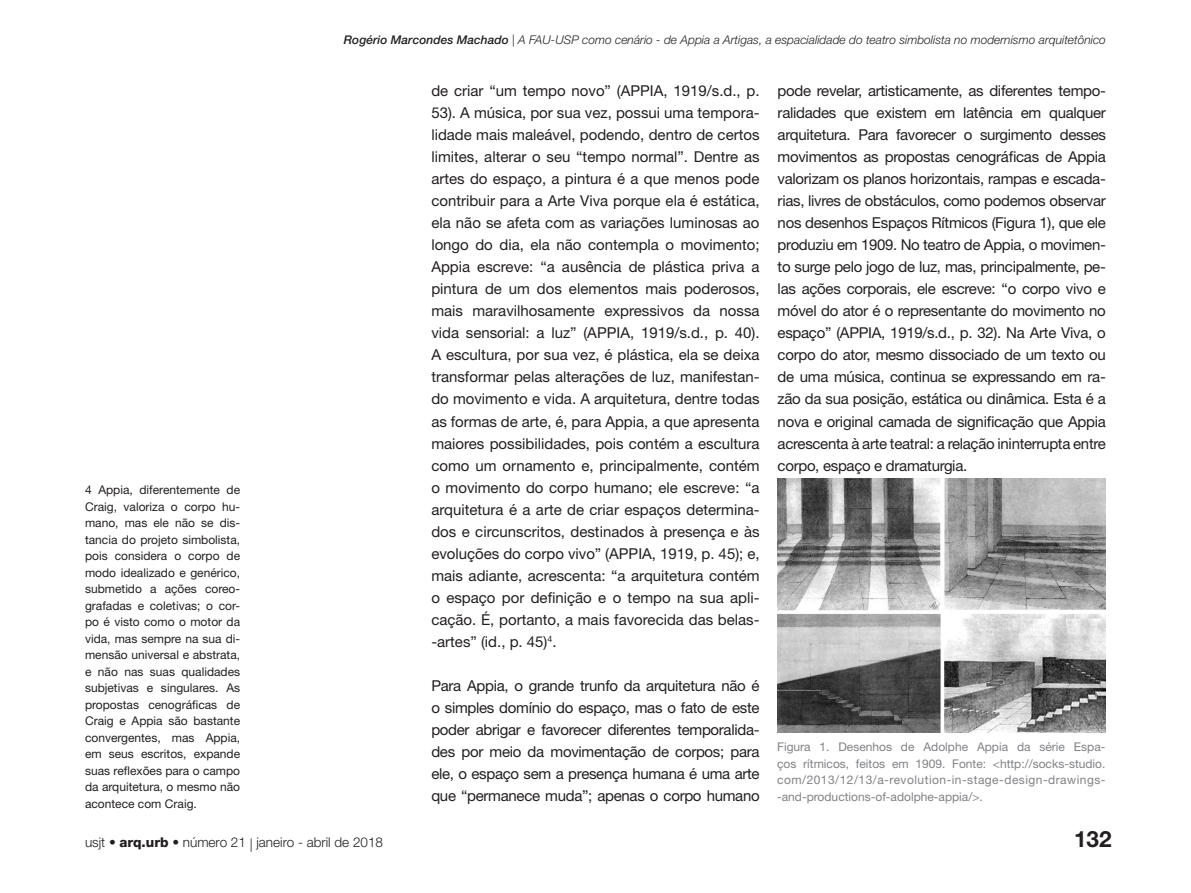
<style>
.page{position:relative;width:1191px;height:893px;background:#fff}
.page>*{position:absolute;margin:0;border:0;box-sizing:border-box;transform-origin:0 0}
.t1{font:700 22.5px "Helvetica Neue LT Std";color:#231f20}
.Texto{font:15px/22px "Helvetica Neue LT Std";letter-spacing:-.02em;color:#231f20;text-align:justify}
.t2{font:300 13.5px "Helvetica Neue LT Std";color:#231f20}
.Notas{font:12px/16.5px "Helvetica Neue LT Std";color:#231f20;text-align:justify}
.Legenda{font:12px/16.5px "Helvetica Neue LT Std";color:#808285;text-align:justify}
.t3{font:italic 300 12px "Helvetica Neue LT Std";color:#231f20}
.s1{font-weight:500}
.s2{font-weight:800}
</style>
<div class="page">
<img style="left:777px;top:478px;width:328px;height:254px">
<p class="Notas" style="left:85px;top:482px;width:157px">4 Appia, diferentemente de Craig, valoriza o corpo hu&shy;mano, mas ele não se dis&shy;tancia do projeto simbolista, pois considera o corpo de modo idealizado e genérico, submetido a ações coreo&shy;grafadas e coletivas; o cor&shy;po é visto como o motor da vida, mas sempre na sua di&shy;mensão universal e abstrata, e não nas suas qualidades subjetivas e singulares. As propostas cenográficas de Craig e Appia são bastante convergentes, mas Appia, em seus escritos, expande suas reflexões para o campo da arquitetura, o mesmo não acontece com Craig.</p>
<p class="t3" style="left:344px;top:33px;width:763px"><span class="s1">Rogério Marcondes Machado</span> | A FAU-USP como cenário - de Appia a Artigas, a espacialidade do teatro simbolista no modernismo arquitetônico</p>
<p class="Texto" style="left:431px;top:79px;width:330px">de criar “um tempo novo” (APPIA, 1919/s.d., p.<br>53). A música, por sua vez, possui uma tempora&shy;lidade mais maleável, podendo, dentro de certos limites, alterar o seu “tempo normal”. Dentre as artes do espaço, a pintura é a que menos pode contribuir para a Arte Viva porque ela é estática, ela não se afeta com as variações luminosas ao longo do dia, ela não contempla o movimento; Appia escreve: “a ausência de plástica priva a pintura de um dos elementos mais poderosos, mais maravilhosamente expressivos da nossa vida sensorial: a luz” (APPIA, 1919/s.d., p. 40).<br>A escultura, por sua vez, é plástica, ela se deixa transformar pelas alterações de luz, manifestan&shy;do movimento e vida. A arquitetura, dentre todas as formas de arte, é, para Appia, a que apresenta maiores possibilidades, pois contém a escultura como um ornamento e, principalmente, contém o movimento do corpo humano; ele escreve: “a arquitetura é a arte de criar espaços determina&shy;dos e circunscritos, destinados à presença e às evoluções do corpo vivo” (APPIA, 1919, p. 45); e, mais adiante, acrescenta: “a arquitetura contém o espaço por definição e o tempo na sua apli&shy;cação. É, portanto, a mais favorecida das belas--artes” (id., p. 45)<sup>4</sup>.</p>
<p class="Texto" style="left:431px;top:675px;width:330px">Para Appia, o grande trunfo da arquitetura não é o simples domínio do espaço, mas o fato de este poder abrigar e favorecer diferentes temporalida&shy;des por meio da movimentação de corpos; para ele, o espaço sem a presença humana é uma arte que “permanece muda”; apenas o corpo humano</p>
<p class="Texto" style="left:777px;top:79px;width:330px">pode revelar, artisticamente, as diferentes tempo&shy;ralidades que existem em latência em qualquer arquitetura. Para favorecer o surgimento desses movimentos as propostas cenográficas de Appia valorizam os planos horizontais, rampas e escada&shy;rias, livres de obstáculos, como podemos observar nos desenhos Espaços Rítmicos (Figura 1), que ele produziu em 1909. No teatro de Appia, o movimen&shy;to surge pelo jogo de luz, mas, principalmente, pe&shy;las ações corporais, ele escreve: “o corpo vivo e móvel do ator é o representante do movimento no espaço” (APPIA, 1919/s.d., p. 32). Na Arte Viva, o corpo do ator, mesmo dissociado de um texto ou de uma música, continua se expressando em ra&shy;zão da sua posição, estática ou dinâmica. Esta é a nova e original camada de significação que Appia acrescenta à arte teatral: a relação ininterrupta entre corpo, espaço e dramaturgia.</p>
<p class="Legenda" style="left:777px;top:739px;width:330px">Figura 1. Desenhos de Adolphe Appia da série Espa&shy;ços rítmicos, feitos em 1909. Fonte: &lt;http://socks-studio. com/2013/12/13/a-revolution-in-stage-design-drawings--and-productions-of-adolphe-appia/&gt;.</p>
<p class="t2" style="left:85px;top:834px;width:299px">usjt • <span class="s2">arq.urb</span> • número 21 | janeiro - abril de 2018</p>
<h1 class="t1" style="left:1074px;top:825px;width:39px">132</h1>
</div>
